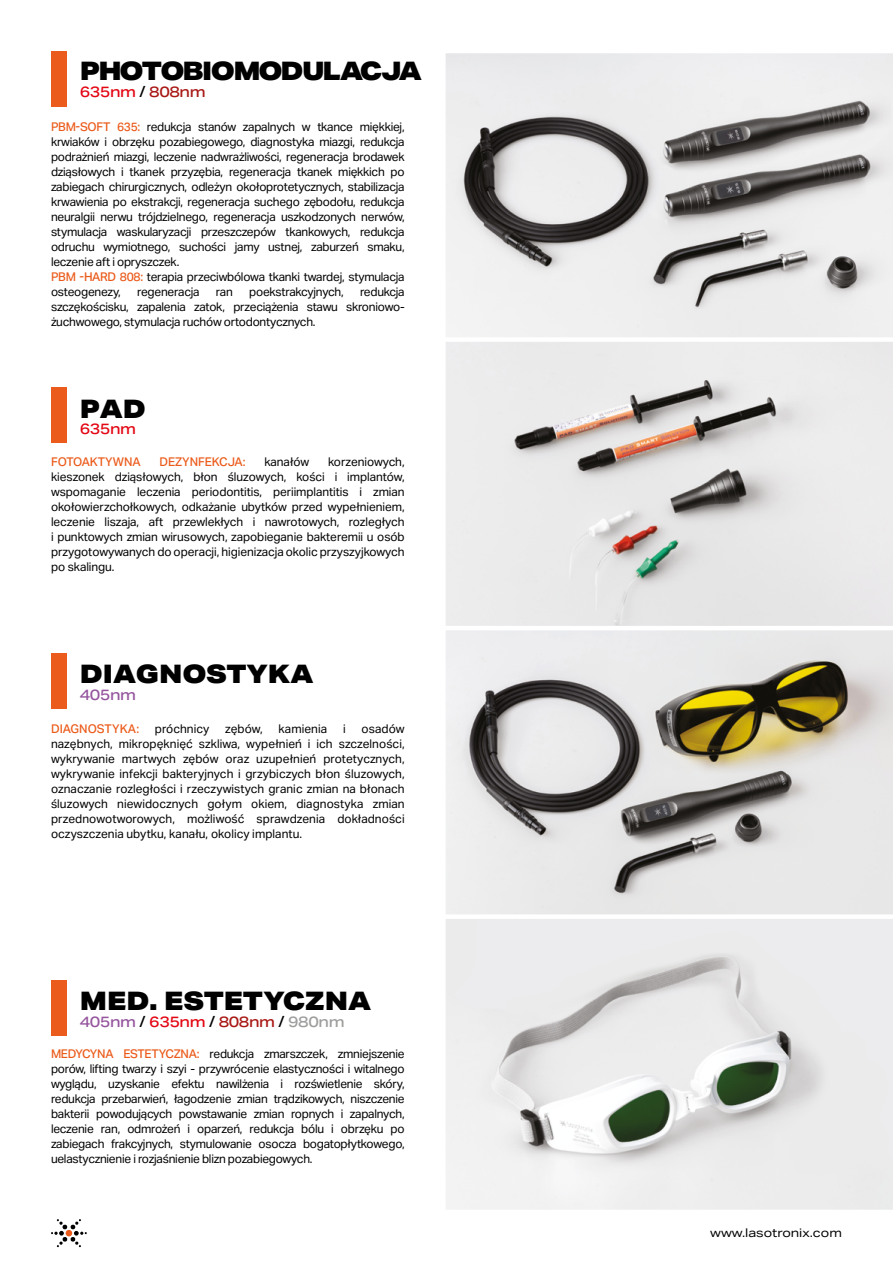
<style>
.page{position:relative;width:893px;height:1263px;background:#fff}
.page>*{position:absolute;margin:0;border:0;box-sizing:border-box;transform-origin:0 0}
.t1{font:900 25.5px "Aktiv Grotesk Ex Trial";color:#000}
.t2{font:500 15px "Aktiv Grotesk Ex Trial";letter-spacing:-.025em;color:#95569e}
.t3{font:500 15px "Aktiv Grotesk Ex Trial";letter-spacing:-.025em;color:#e30613}
.t4{font:12px/15px "Aktiv Grotesk Trial";letter-spacing:-.025em;color:#000;text-align:justify}
.t5{font:500 12px "Aktiv Grotesk Trial";letter-spacing:-.01em;color:#eb5b1b}
.t6{font:12px "Aktiv Grotesk Ex Trial";color:#000}
.t7{font:12px "Aktiv Grotesk Trial";color:#000}
.s1{color:#000}
.s2{color:#a81815}
.s3{font-weight:500;color:#eb5b1b}
.s4{color:#e30613}
.s5{color:#9d9d9c}
</style>
<div class="page">
<div style="left:51px;top:388px;width:16px;height:55px;background:#eb5b1b"></div>
<div style="left:51px;top:51px;width:16px;height:56px;background:#eb5b1b"></div>
<svg style="left:51px;top:1219px;width:36px;height:28px"></svg>
<div style="left:51px;top:653px;width:16px;height:56px;background:#eb5b1b"></div>
<div style="left:51px;top:980px;width:16px;height:55px;background:#eb5b1b"></div>
<svg style="left:446px;top:53px;width:447px;height:284px"></svg>
<svg style="left:446px;top:342px;width:447px;height:284px;background:#dfdddd"></svg>
<svg style="left:446px;top:630px;width:447px;height:284px;background:#c6c3bd"></svg>
<svg style="left:446px;top:914px;width:447px;height:296px"></svg>
<h1 class="t1" style="left:80px;top:57px;width:62px">PHOTO</h1>
<h1 class="t1" style="left:183px;top:57px;width:98px">BIOMODULA</h1>
<h1 class="t1" style="left:360px;top:57px;width:63px">CJA</h1>
<p class="t3" style="left:80px;top:83px;width:127px">635nm <span class="s1">/</span> <span class="s2">808nm</span></p>
<p class="t4" style="left:51px;top:120px;width:355px;text-align:left"><span class="s3">PBM-SOFT 635:</span> redukcja stanów zapalnych w tkance miękkiej, krwiaków i obrzęku pozabiegowego, diagnostyka miazgi, redukcja podrażnień miazgi, leczenie nadwrażliwości, regeneracja brodawek dziąsłowych i tkanek przyzębia, regeneracja tkanek miękkich po zabiegach chirurgicznych, odleżyn okołoprotetycznych, stabilizacja krwawienia po ekstrakcji, regeneracja suchego zębodołu, redukcja neuralgii nerwu trójdzielnego, regeneracja uszkodzonych nerwów, stymulacja waskularyzacji przeszczepów tkankowych, redukcja odruchu wymiotnego, suchości jamy ustnej, zaburzeń smaku, leczenie aft i opryszczek.<br><span class="s3">PBM -HARD 808:</span> terapia przeciwbólowa tkanki twardej, stymulacja osteogenezy,</p>
<p class="t4" style="left:51px;top:285px;width:355px;text-indent:309px">redukcja szczękościsku, zapalenia zatok, przeciążenia stawu skroniowo&shy;żuchwowego, stymulacja ruchów ortodontycznych.</p>
<p class="t4" style="left:137px;top:285px;width:64px">regeneracja</p>
<p class="t4" style="left:216px;top:285px;width:19px">ran</p>
<p class="t4" style="left:249px;top:285px;width:96px">poekstrakcyjnych,</p>
<h1 class="t1" style="left:80px;top:394px;width:44px">PAD</h1>
<p class="t3" style="left:80px;top:420px;width:58px">635nm</p>
<p class="t5" style="left:51px;top:455px;width:91px">FOTOAKTYWNA</p>
<p class="t5" style="left:160px;top:455px;width:88px">DEZYNFEKCJA:</p>
<p class="t4" style="left:264px;top:454px;width:46px">kanałów</p>
<p class="t4" style="left:51px;top:454px;width:355px;text-indent:277px">korzeniowych, kieszonek dziąsłowych, błon śluzowych, kości i implantów, wspomaganie leczenia periodontitis, periimplantitis i zmian okołowierzchołkowych, odkażanie ubytków przed wypełnieniem, leczenie liszaja, aft przewlekłych i nawrotowych, rozległych i punktowych zmian wirusowych, zapobieganie bakteremii u osób przygotowywanych do operacji, higienizacja okolic przyszyjkowych po skalingu.</p>
<h1 class="t1" style="left:80px;top:659px;width:21px">DIAG</h1>
<h1 class="t1" style="left:159px;top:659px;width:155px">NOSTYKA</h1>
<p class="t2" style="left:80px;top:686px;width:58px">405nm</p>
<p class="t4" style="left:51px;top:721px;width:355px;text-indent:311px">osadów nazębnych, mikropęknięć szkliwa, wypełnień i ich szczelności, wykrywanie martwych zębów oraz uzupełnień protetycznych, wykrywanie infekcji bakteryjnych i grzybiczych błon śluzowych, oznaczanie rozległości i rzeczywistych granic zmian na błonach śluzowych niewidocznych gołym okiem, diagnostyka zmian przednowotworowych, możliwość sprawdzenia dokładności oczyszczenia ubytku, kanału, okolicy implantu.</p>
<p class="t5" style="left:51px;top:722px;width:90px">DIAGNOSTYKA:</p>
<p class="t7" style="left:155px;top:722px;width:56px">próchnicy</p>
<p class="t4" style="left:225px;top:721px;width:39px">zębów,</p>
<p class="t7" style="left:279px;top:722px;width:50px">kamienia</p>
<p class="t4" style="left:343px;top:721px;width:4px">i</p>
<h1 class="t1" style="left:80px;top:986px;width:292px">MED. ESTETYCZNA</h1>
<p class="t2" style="left:80px;top:1013px;width:266px">405nm <span class="s1">/</span> <span class="s4">635nm</span> <span class="s1">/</span> <span class="s2">808nm</span> <span class="s1">/</span> <span class="s5">980nm</span></p>
<p class="t4" style="left:51px;top:1047px;width:355px"><span class="s3">MEDYCYNA ESTETYCZNA:</span> redukcja zmarszczek, zmniejszenie porów, lifting twarzy i szyi - przywrócenie elastyczności i witalnego wyglądu, uzyskanie efektu nawilżenia i rozświetlenie skóry, redukcja przebarwień, łagodzenie zmian trądzikowych, niszczenie bakterii powodujących powstawanie zmian ropnych i zapalnych, leczenie ran, odmrożeń i oparzeń, redukcja bólu i obrzęku po zabiegach frakcyjnych, stymulowanie osocza bogatopłytkowego, uelastycznienie i rozjaśnienie blizn pozabiegowych.</p>
<p class="t6" style="left:710px;top:1226px;width:133px">www.lasotronix.com</p>
</div>
